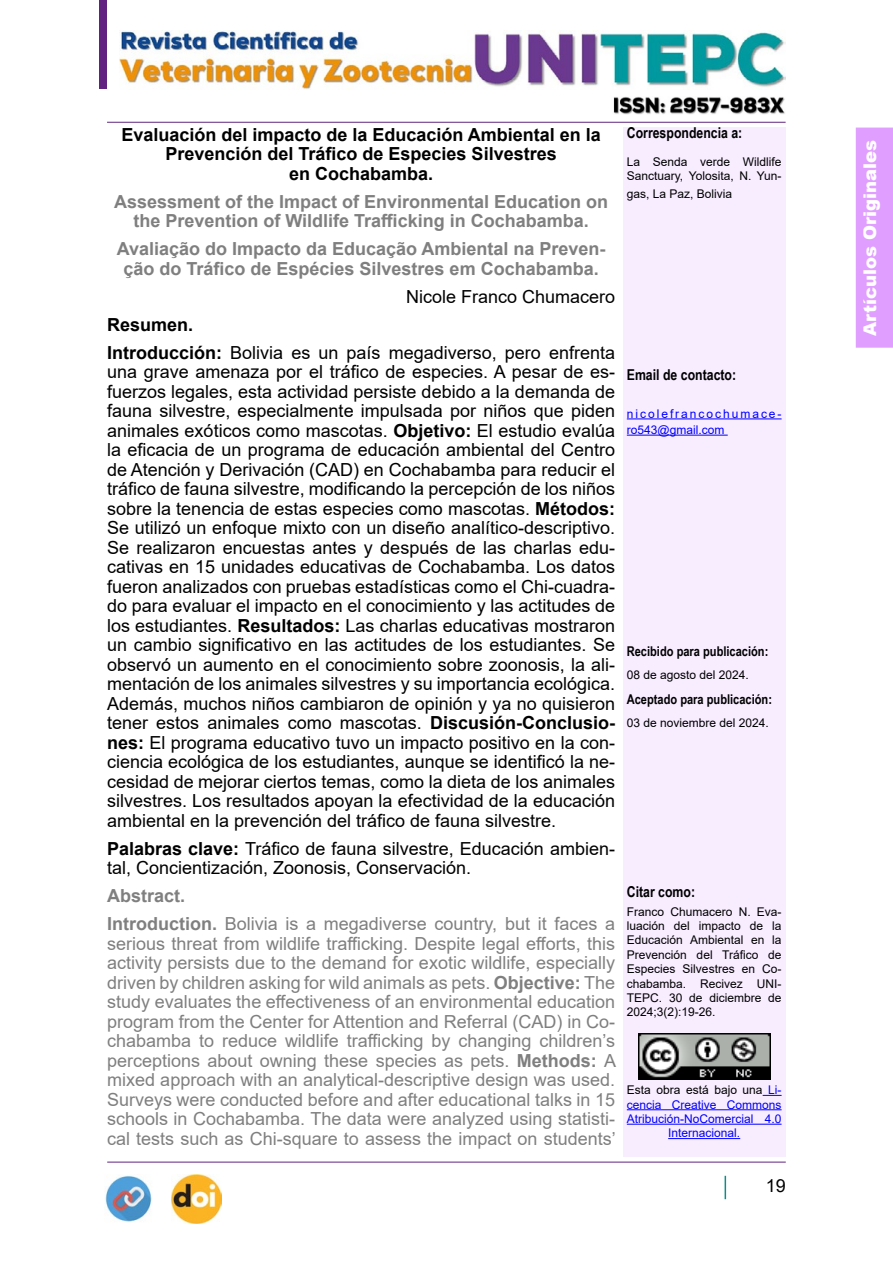
<style>
.page{position:relative;width:893px;height:1263px;background:#fff}
.page>*{position:absolute;margin:0;border:0;box-sizing:border-box;transform-origin:0 0}
.t1{font:18px/19.5px "Arial";color:#000}
.t2{font:18px/19.5px "Arial";color:#7f7f7f}
.t3{font:700 18px/19.5px "Arial";color:#7f7f7f;text-align:center}
.t4{font:700 18px/19.5px "Arial";color:#000;text-align:center}
.t5{font:900 18px "Arial";color:#fff}
.t6{font:700 15px "Arial Narrow";color:#000}
.t7{font:700 13.5px "Arial Narrow";color:#000}
.t8{font:12px/14.4px "Arial";color:#000}
.t9{font:12px/14.4px "Arial";color:#00f;text-align:center}
.t10{font:12px/16.2px "Arial";letter-spacing:.165em;color:#00f}
.s1{font-weight:700}
.s2{color:#000}
</style>
<div class="page">
<div style="left:100px;top:0;width:7px;height:89px;background:#622181"></div>
<hr style="left:107px;top:122px;width:679px;height:1px;background:#60247f">
<hr style="left:107px;top:1162px;width:679px;height:1px;background:#60247f">
<div style="left:856px;top:128px;width:37px;height:220px;background:#e09fff"></div>
<svg style="left:725px;top:1176px;width:1px;height:23px"></svg>
<div style="left:623px;top:128px;width:163px;height:1029px;background:#f8ecff"></div>
<img style="left:105px;top:1175px;width:47px;height:47px">
<img style="left:171px;top:1174px;width:50px;height:50px">
<img style="left:119px;top:31px;width:667px;height:58px">
<img style="left:613px;top:97px;width:172px;height:17px">
<hr style="left:627px;top:418px;width:155px;height:1px;background:#00f">
<hr style="left:627px;top:435px;width:101px;height:1px;background:#00f">
<svg style="left:763px;top:1095px;width:19px;height:1px"></svg>
<hr style="left:627px;top:1109px;width:155px;height:1px;background:#00f">
<hr style="left:627px;top:1124px;width:155px;height:1px;background:#00f">
<hr style="left:668px;top:1138px;width:72px;height:1px;background:#00f">
<img style="left:638px;top:1033px;width:132px;height:47px">
<p class="t4" style="left:121px;top:125px;width:481px">Evaluación del impacto de la Educación Ambiental en la<br>Prevención del Tráfico de Especies Silvestres<br>en Cochabamba.</p>
<p class="t3" style="left:114px;top:192px;width:496px">Assessment of the Impact of Environmental Education on the Prevention of Wildlife Trafficking in Cochabamba.</p>
<p class="t3" style="left:117px;top:239px;width:490px">Avaliação do Impacto da Educação Ambiental na Preven&shy;ção do Tráfico de Espécies Silvestres em Cochabamba.</p>
<p class="t1" style="left:406px;top:286px;width:211px">Nicole Franco Chumacero</p>
<p class="t1" style="left:107px;top:310px;width:510px;line-height:28px"><span class="s1">Resumen.<br>Introducción:</span> Bolivia es un país megadiverso, pero enfrenta</p>
<p class="t1" style="left:107px;top:362px;width:510px;text-align:justify">una grave amenaza por el tráfico de especies. A pesar de es&shy;fuerzos legales, esta actividad persiste debido a la demanda de fauna silvestre, especialmente impulsada por niños que piden animales exóticos como mascotas. <span class="s1">Objetivo:</span> El estudio evalúa la eficacia de un programa de educación ambiental del Centro de Atención y Derivación (CAD) en Cochabamba para reducir el tráfico de fauna silvestre, modificando la percepción de los niños sobre la tenencia de estas especies como mascotas. <span class="s1">Métodos:<br></span>Se utilizó un enfoque mixto con un diseño analítico-descriptivo.<br>Se realizaron encuestas antes y después de las charlas edu&shy;cativas en 15 unidades educativas de Cochabamba. Los datos fueron analizados con pruebas estadísticas como el Chi-cuadra&shy;do para evaluar el impacto en el conocimiento y las actitudes de los estudiantes. <span class="s1">Resultados:</span> Las charlas educativas mostraron un cambio significativo en las actitudes de los estudiantes. Se observó un aumento en el conocimiento sobre zoonosis, la ali&shy;mentación de los animales silvestres y su importancia ecológica.<br>Además, muchos niños cambiaron de opinión y ya no quisieron tener estos animales como mascotas. <span class="s1">Discusión-Conclusio&shy;nes:</span> El programa educativo tuvo un impacto positivo en la con&shy;ciencia ecológica de los estudiantes, aunque se identificó la ne&shy;cesidad de mejorar ciertos temas, como la dieta de los animales silvestres. Los resultados apoyan la efectividad de la educación ambiental en la prevención del tráfico de fauna silvestre.</p>
<p class="t1" style="left:107px;top:838px;width:510px"><span class="s1">Palabras clave:</span> Tráfico de fauna silvestre, Educación ambien&shy;tal, Concientización, Zoonosis, Conservación.</p>
<p class="t2" style="left:107px;top:882px;width:510px;line-height:28px"><span class="s1">Abstract.<br>Introduction.</span> Bolivia is a megadiverse country, but it faces a</p>
<p class="t2" style="left:107px;top:933px;width:511px;text-align:justify">serious threat from wildlife trafficking. Despite legal efforts, this activity persists due to the demand for exotic wildlife, especially driven by children asking for wild animals as pets. <span class="s1">Objective:</span> The study evaluates the effectiveness of an environmental education program from the Center for Attention and Referral (CAD) in Co&shy;chabamba to reduce wildlife trafficking by changing children’s perceptions about owning these species as pets. <span class="s1">Methods:</span> A mixed approach with an analytical-descriptive design was used.<br>Surveys were conducted before and after educational talks in 15 schools in Cochabamba. The data were analyzed using statisti&shy;cal tests such as Chi-square to assess the impact on students’</p>
<p class="t6" style="left:627px;top:122px;width:117px">Correspondencia a:</p>
<p class="t8" style="left:627px;top:154px;width:156px">La Senda verde Wildlife<br>Sanctuary, Yolosita, N. Yun-</p>
<p class="t8" style="left:627px;top:187px;width:107px">gas, La Paz, Bolivia</p>
<p class="t6" style="left:627px;top:364px;width:111px">Email de contacto:</p>
<p class="t10" style="left:627px;top:405px;width:156px">nicolefrancochumace&shy;ro543@gmail.com</p>
<p class="t7" style="left:627px;top:641px;width:143px">Recibido para publicación:</p>
<p class="t8" style="left:627px;top:668px;width:124px">08 de agosto del 2024.</p>
<p class="t7" style="left:627px;top:689px;width:147px">Aceptado para publicación:</p>
<p class="t8" style="left:627px;top:715px;width:144px">03 de noviembre del 2024.</p>
<p class="t6" style="left:627px;top:880px;width:70px">Citar como:</p>
<p class="t8" style="left:627px;top:904px;width:156px;text-align:justify">Franco Chumacero N. Eva&shy;luación del impacto de la Educación Ambiental en la Prevención del Tráfico de Especies Silvestres en Co&shy;chabamba. Recivez UNI-TEPC. 30 de diciembre de 2024;3(2):19-26.</p>
<p class="t9" style="left:627px;top:1082px;width:156px"><span class="s2">Esta obra está bajo una</span> Li&shy;cencia Creative Commons<br>Atribución-NoComercial 4.0<br>Internacional.</p>
<p class="t1" style="left:766px;top:1176px;width:22px">19</p>
<p class="t5" style="left:857px;top:336px;width:197px;rotate:-90deg">Artículos Originales</p>
</div>
